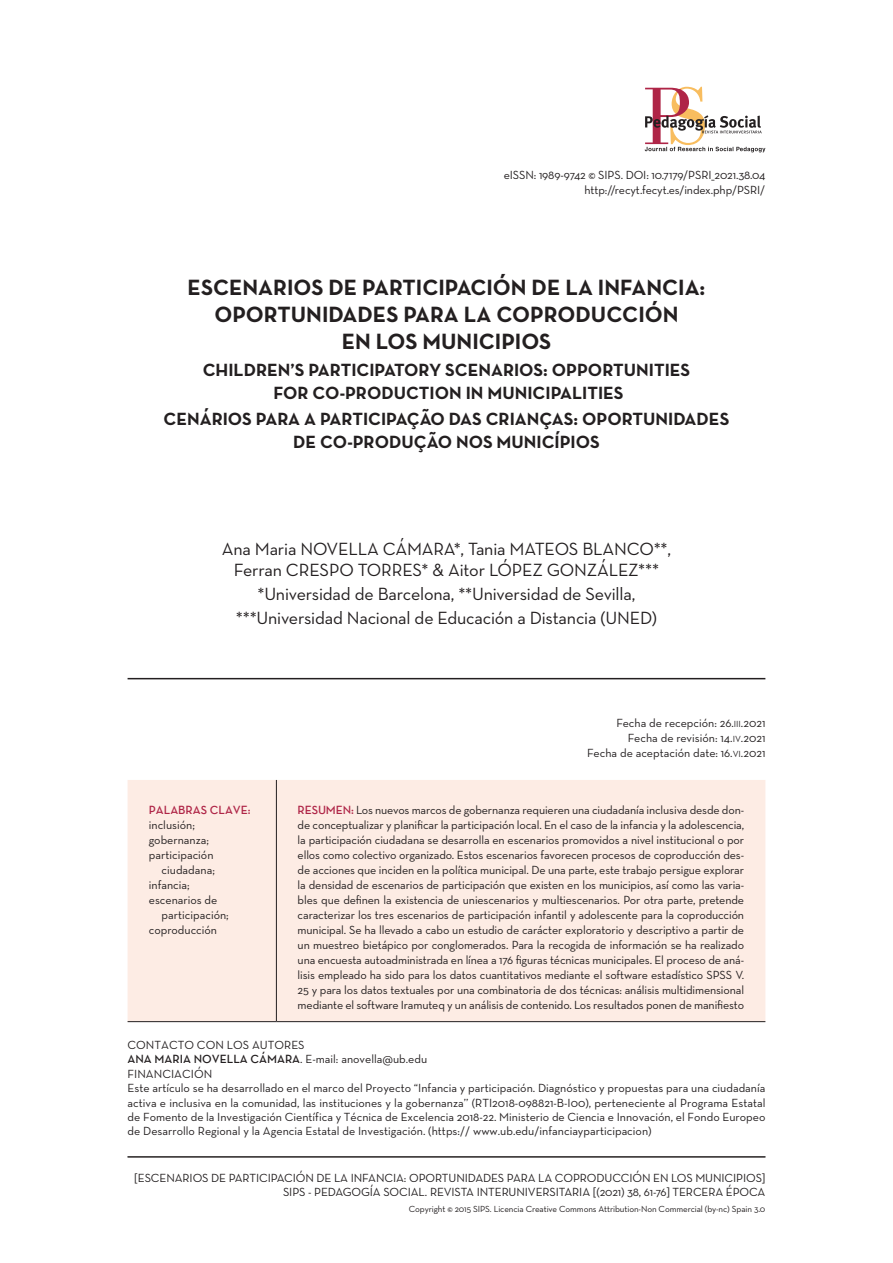
<style>
.page{position:relative;width:893px;height:1263px;background:#fff}
.page>*{position:absolute;margin:0;border:0;box-sizing:border-box;transform-origin:0 0}
.article-title{font:700 22.5px/27px "Neutra Text";color:#231f20;text-align:center}
.Universidad{font:18px/24px "Neutra Text";letter-spacing:-.01em;color:#231f20;text-align:center}
.name{font:18px/21.6px "Neutra Text";letter-spacing:-.01em;color:#231f20;text-align:center}
.trans-title{font:700 18px/22.5px "Neutra Text";color:#231f20;text-align:center}
.trans-title2{font:700 18px/22.5px "Neutra Text";color:#231f20;text-align:center}
.Resumen{font:12px/15px "Neutra Text";letter-spacing:-.01em;color:#231f20;text-align:right}
.Contactar{font:12px/14.4px "Neutra Text";color:#231f20;text-align:justify}
.Palabraclave{font:12px/15px "Neutra Text";color:#231f20;text-align:right}
.Fecha1-2{font:12px "Neutra Text";color:#231f20}
.Fecha3{font:12px "Neutra Text";color:#231f20}
.PalabraClaveTit{font:600 12px "Neutra Text";color:#af2547}
.t1{font:9px "Neutra Text";letter-spacing:-.01em;color:#231f20}
.s1{font-family:"Neutra Text Book Alt";font-size:9px}
.s2{font-weight:600;color:#af2547}
.s3{font-weight:600}
</style>
<div class="page">
<hr style="left:128px;top:1156px;width:637px;height:1px;background:#231f20">
<svg style="left:645px;top:87px;width:120px;height:65px"></svg>
<hr style="left:128px;top:678px;width:637px;height:1px;background:#231f20">
<div style="left:128px;top:780px;width:637px;height:241px;background:#fdece4"></div>
<hr style="left:276px;top:780px;width:1px;height:241px;background:#231f20">
<hr style="left:128px;top:1021px;width:148px;height:1px;background:#231f20">
<hr style="left:276px;top:1021px;width:489px;height:1px;background:#231f20">
<p class="Resumen" style="left:504px;top:167px;width:263px">eISSN: 1989-9742 © SIPS. DOI: 10.7179/PSRI_2021.38.04</p>
<p class="Resumen" style="left:585px;top:182px;width:182px">http://recyt.fecyt.es/index.php/PSRI/</p>
<p class="article-title" style="left:188px;top:274px;width:519px">ESCENARIOS DE PARTICIPACIÓN DE LA INFANCIA:<br>OPORTUNIDADES PARA LA COPRODUCCIÓN<br>EN LOS MUNICIPIOS</p>
<p class="trans-title" style="left:203px;top:358px;width:489px">CHILDREN’S PARTICIPATORY SCENARIOS: OPPORTUNITIES<br>FOR CO-PRODUCTION IN MUNICIPALITIES</p>
<p class="trans-title2" style="left:164px;top:408px;width:567px">CENÁRIOS PARA A PARTICIPAÇÃO DAS CRIANÇAS: OPORTUNIDADES<br>DE CO-PRODUÇÃO NOS MUNICÍPIOS</p>
<p class="name" style="left:222px;top:537px;width:451px">Ana Maria NOVELLA CÁMARA*, Tania MATEOS BLANCO**,<br>Ferran CRESPO TORRES* &amp; Aitor LÓPEZ GONZÁLEZ***</p>
<p class="Universidad" style="left:236px;top:582px;width:423px">*Universidad de Barcelona, **Universidad de Sevilla, ***Universidad Nacional de Educación a Distancia (UNED)</p>
<p class="PalabraClaveTit" style="left:149px;top:802px;width:103px">PALABRAS CLAVE:</p>
<p class="Palabraclave" style="left:149px;top:817px;width:48px">inclusión;</p>
<p class="Palabraclave" style="left:149px;top:832px;width:62px">gobernanza;</p>
<p class="Palabraclave" style="left:149px;top:847px;width:68px">participación ciudadana;</p>
<p class="Palabraclave" style="left:149px;top:877px;width:42px">infancia;</p>
<p class="Palabraclave" style="left:162px;top:892px;width:69px;text-align:left;text-indent:-13px">escenarios de participación;</p>
<p class="Palabraclave" style="left:149px;top:922px;width:70px">coproducción</p>
<p class="Fecha1-2" style="left:616px;top:715px;width:150px">Fecha de recepción: 26.<span class="s1">III</span>.2021</p>
<p class="Fecha1-2" style="left:628px;top:730px;width:139px">Fecha de revisión: 14.<span class="s1">IV</span>.2021</p>
<p class="Fecha3" style="left:587px;top:745px;width:180px">Fecha de aceptación date: 16.<span class="s1">VI</span>.2021</p>
<p class="Resumen" style="left:298px;top:802px;width:448px;text-align:justify"><span class="s2">RESUMEN:</span> Los nuevos marcos de gobernanza requieren una ciudadanía inclusiva desde don&shy;de conceptualizar y planificar la participación local. En el caso de la infancia y la adolescencia, la participación ciudadana se desarrolla en escenarios promovidos a nivel institucional o por ellos como colectivo organizado. Estos escenarios favorecen procesos de coproducción des&shy;de acciones que inciden en la política municipal. De una parte, este trabajo persigue explorar la densidad de escenarios de participación que existen en los municipios, así como las varia&shy;bles que definen la existencia de uniescenarios y multiescenarios. Por otra parte, pretende caracterizar los tres escenarios de participación infantil y adolescente para la coproducción municipal. Se ha llevado a cabo un estudio de carácter exploratorio y descriptivo a partir de un muestreo bietápico por conglomerados. Para la recogida de información se ha realizado una encuesta autoadministrada en línea a 176 figuras técnicas municipales. El proceso de aná&shy;lisis empleado ha sido para los datos cuantitativos mediante el software estadístico SPSS V.<br>25 y para los datos textuales por una combinatoria de dos técnicas: análisis multidimensional mediante el software Iramuteq y un análisis de contenido. Los resultados ponen de manifiesto</p>
<p class="Contactar" style="left:128px;top:1037px;width:179px">CONTACTO CON LOS AUTORES</p>
<p class="Contactar" style="left:128px;top:1052px;width:301px"><span class="s3">ANA MARIA NOVELLA CÁMARA</span>. E-mail: anovella@ub.edu</p>
<p class="Contactar" style="left:128px;top:1066px;width:86px">FINANCIACIÓN</p>
<p class="Contactar" style="left:128px;top:1081px;width:639px">Este artículo se ha desarrollado en el marco del Proyecto “Infancia y participación. Diagnóstico y propuestas para una ciudadanía activa e inclusiva en la comunidad, las instituciones y la gobernanza’’ (RTI2018-098821-B-I00), perteneciente al Programa Estatal de Fomento de la Investigación Científica y Técnica de Excelencia 2018-22. Ministerio de Ciencia e Innovación, el Fondo Europeo de Desarrollo Regional y la Agencia Estatal de Investigación. (https:// www.ub.edu/infanciayparticipacion)</p>
<p class="Resumen" style="left:134px;top:1170px;width:633px;line-height:14.4px">[ESCENARIOS DE PARTICIPACIÓN DE LA INFANCIA: OPORTUNIDADES PARA LA COPRODUCCIÓN EN LOS MUNICIPIOS]<br>SIPS - PEDAGOGÍA SOCIAL. REVISTA INTERUNIVERSITARIA [(2021) 38, 61-76] TERCERA ÉPOCA</p>
<p class="t1" style="left:409px;top:1203px;width:358px">Copyright © 2015 SIPS. Licencia Creative Commons Attribution-Non Commercial (by-nc) Spain 3.0</p>
</div>
